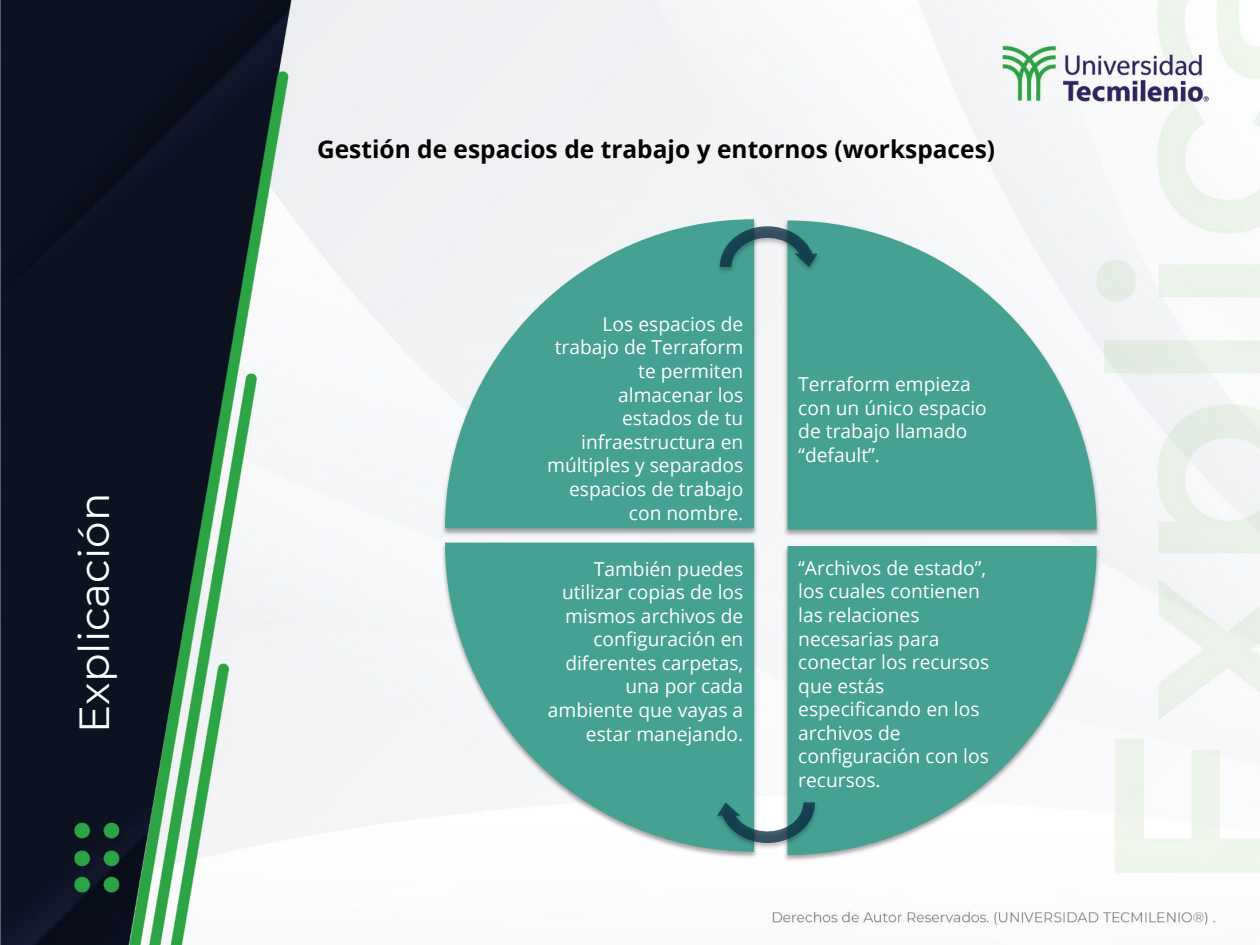
<style>
.page{position:relative;width:1260px;height:945px;background:#fff}
.page>*{position:absolute;margin:0;border:0;box-sizing:border-box;transform-origin:0 0}
.t1{font:42px "Montserrat";color:#fff}
.t2{font:700 24.5px "Open Sans";color:#000}
.t3{font:19.25px/23.6px "Open Sans";color:#fff;text-align:right}
</style>
<div class="page">
<img style="left:0;top:0;width:1260px;height:945px">
<div style="left:52px;top:472px;width:75px;height:305px;background:#0b1220"></div>
<img style="left:439px;top:217px;width:321px;height:320px">
<img style="left:528px;top:301px;width:239px;height:467px">
<svg style="left:445px;top:219px;width:309px;height:309px;fill:#45a191"></svg>
<img style="left:782px;top:218px;width:320px;height:320px">
<img style="left:780px;top:362px;width:8px;height:128px">
<svg style="left:788px;top:220px;width:309px;height:310px;fill:#45a191"></svg>
<img style="left:782px;top:543px;width:320px;height:321px">
<img style="left:780px;top:545px;width:233px;height:255px">
<svg style="left:788px;top:546px;width:309px;height:309px;fill:#45a191"></svg>
<img style="left:439px;top:540px;width:321px;height:321px">
<svg style="left:445px;top:543px;width:309px;height:309px;fill:#45a191"></svg>
<img style="left:714px;top:224px;width:109px;height:52px">
<svg style="left:720px;top:226px;width:98px;height:41px;background:#5e9090"></svg>
<img style="left:711px;top:800px;width:110px;height:52px">
<svg style="left:717px;top:802px;width:98px;height:41px"></svg>
<h1 class="t1" style="left:65px;top:733px;width:241px;rotate:-90deg">Explicación</h1>
<p class="t2" style="left:317px;top:131px;width:680px">Gestión de espacios de trabajo y entornos (workspaces)</p>
<p class="t3" style="left:547px;top:312px;width:198px">Los espacios de trabajo de Terraform te permiten almacenar los estados de tu infraestructura en múltiples y separados espacios de trabajo con nombre.</p>
<p class="t3" style="left:548px;top:556px;width:197px">También puedes utilizar copias de los mismos archivos de configuración en diferentes carpetas, una por cada ambiente que vayas a estar manejando.</p>
<p class="t3" style="left:798px;top:372px;width:190px;text-align:left">Terraform empieza con un único espacio de trabajo llamado “default”.</p>
<p class="t3" style="left:798px;top:555px;width:193px;text-align:left">“Archivos de estado”, los cuales contienen las relaciones necesarias para conectar los recursos que estás especificando en los archivos de configuración con los recursos.</p>
</div>
